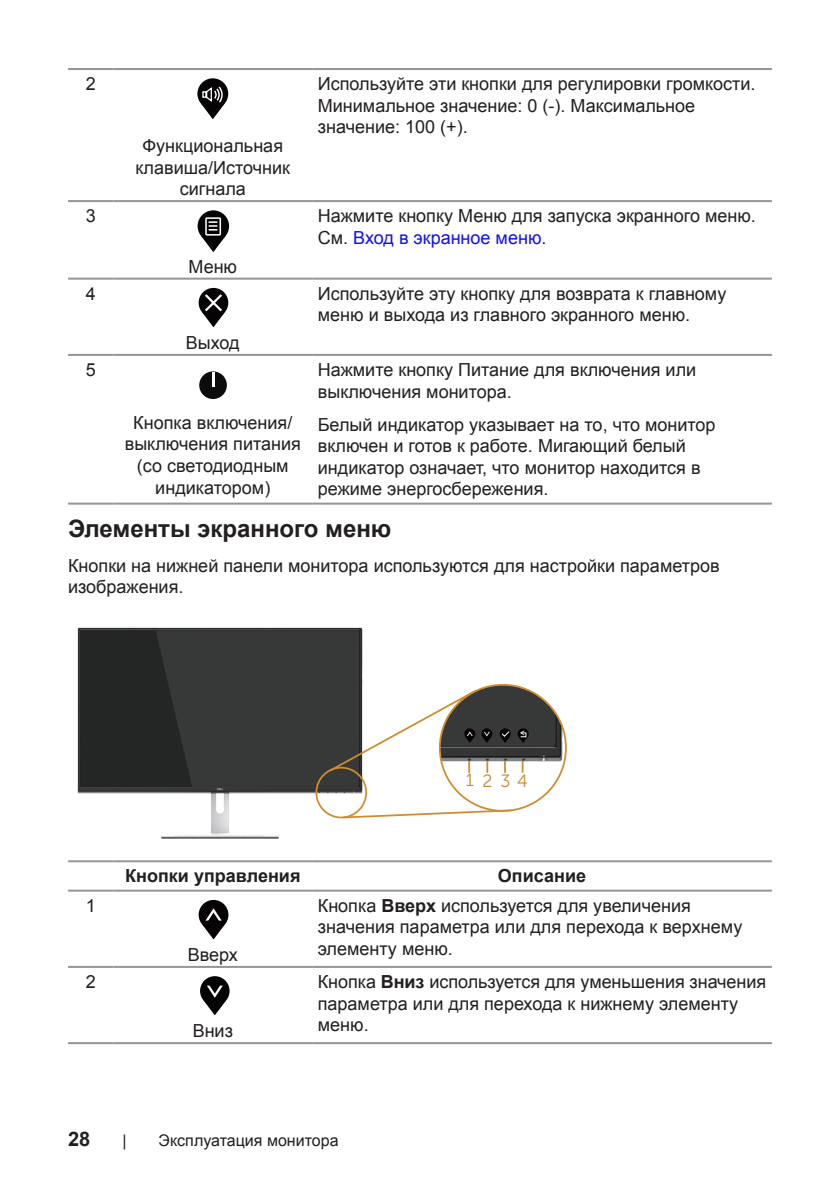
<style>
.page{position:relative;width:840px;height:1191px;background:#fff}
.page>*{position:absolute;margin:0;border:0;box-sizing:border-box;transform-origin:0 0}
.Head_3{font:700 24px "Arial";color:#231f20}
.t1{font:700 20px "Arial";color:#231f20}
.text{font:18px/21.6px "Arial";color:#231f20}
.text-2{font:700 18px "Arial";color:#231f20}
.t2{font:17.8px "Museo Sans For Dell 300";color:#c78830}
.t3{font:16px "Arial";color:#231f20}
.s1{color:#1111f6}
.s2{font-weight:700}
</style>
<div class="page">
<hr style="left:68px;top:68px;width:45px;height:2px;background:#939598">
<hr style="left:312px;top:68px;width:459px;height:2px;background:#939598">
<hr style="left:68px;top:200px;width:45px;height:2px;background:#939598">
<hr style="left:312px;top:200px;width:459px;height:2px;background:#939598">
<hr style="left:68px;top:278px;width:45px;height:2px;background:#939598">
<hr style="left:312px;top:278px;width:459px;height:2px;background:#939598">
<hr style="left:68px;top:354px;width:45px;height:2px;background:#939598">
<hr style="left:312px;top:354px;width:459px;height:2px;background:#939598">
<hr style="left:68px;top:502px;width:45px;height:2px;background:#939598">
<hr style="left:312px;top:502px;width:459px;height:2px;background:#939598">
<hr style="left:113px;top:68px;width:199px;height:2px;background:#939598">
<hr style="left:113px;top:200px;width:199px;height:2px;background:#939598">
<hr style="left:113px;top:278px;width:199px;height:2px;background:#939598">
<hr style="left:113px;top:354px;width:199px;height:2px;background:#939598">
<hr style="left:113px;top:502px;width:199px;height:2px;background:#939598">
<div style="left:197px;top:78px;width:31px;height:31px;background:#050303;border-radius:50%"></div>
<svg style="left:201px;top:86px;width:23px;height:33px"></svg>
<svg style="left:197px;top:210px;width:32px;height:32px"></svg>
<svg style="left:201px;top:218px;width:24px;height:33px"></svg>
<svg style="left:198px;top:288px;width:30px;height:29px"></svg>
<svg style="left:202px;top:292px;width:23px;height:35px"></svg>
<div style="left:199px;top:371px;width:28px;height:28px;background:#0c0b0b;border-radius:50%"></div>
<hr style="left:211px;top:372px;width:3px;height:14px;background:#fff">
<img style="left:440px;top:685px;width:125px;height:126px;border-radius:63px">
<img style="left:77px;top:627px;width:291px;height:212px">
<div style="left:80px;top:630px;width:279px;height:157px;background:#242625"></div>
<svg style="left:156px;top:630px;width:399px;height:157px"></svg>
<div style="left:315px;top:767px;width:52px;height:51px;border:2px solid #cf8c2d;border-radius:50%"></div>
<svg style="left:341px;top:808px;width:172px;height:11px"></svg>
<hr style="left:68px;top:860px;width:45px;height:2px;background:#939598">
<hr style="left:113px;top:860px;width:199px;height:2px;background:#939598">
<hr style="left:312px;top:860px;width:459px;height:2px;background:#939598">
<hr style="left:68px;top:889px;width:45px;height:2px;background:#939598">
<hr style="left:113px;top:889px;width:199px;height:2px;background:#939598">
<hr style="left:312px;top:889px;width:459px;height:2px;background:#939598">
<hr style="left:68px;top:966px;width:45px;height:2px;background:#939598">
<hr style="left:113px;top:966px;width:199px;height:2px;background:#939598">
<hr style="left:312px;top:966px;width:459px;height:2px;background:#939598">
<hr style="left:68px;top:1042px;width:45px;height:2px;background:#939598">
<hr style="left:113px;top:1042px;width:199px;height:2px;background:#939598">
<hr style="left:312px;top:1042px;width:459px;height:2px;background:#939598">
<div style="left:198px;top:900px;width:30px;height:29px;background:#070304;border-radius:50%"></div>
<svg style="left:202px;top:908px;width:23px;height:31px"></svg>
<div style="left:200px;top:976px;width:29px;height:29px;background:#030303;border-radius:50%"></div>
<svg style="left:203px;top:985px;width:23px;height:30px"></svg>
<p class="text" style="left:86px;top:73px;width:12px">2</p>
<p class="text" style="left:135px;top:135px;width:156px;text-align:center">Функциональная клавиша/Источник сигнала</p>
<p class="text" style="left:317px;top:73px;width:439px">Используйте эти кнопки для регулировки громкости.<br>Минимальное значение: 0 (-). Максимальное значение: 100 (+).</p>
<p class="text" style="left:86px;top:205px;width:12px">3</p>
<p class="text" style="left:317px;top:205px;width:439px">Нажмите кнопку Меню для запуска экранного меню.<br>См. <span class="s1">Вход в экранное меню</span>.</p>
<p class="text" style="left:188px;top:256px;width:50px">Меню</p>
<p class="text" style="left:86px;top:283px;width:12px">4</p>
<p class="text" style="left:317px;top:283px;width:410px">Используйте эту кнопку для возврата к главному меню и выхода из главного экранного меню.</p>
<p class="text" style="left:186px;top:332px;width:55px">Выход</p>
<p class="text" style="left:317px;top:359px;width:379px">Нажмите кнопку Питание для включения или выключения монитора.</p>
<p class="text" style="left:317px;top:413px;width:399px">Белый индикатор указывает на то, что монитор включен и готов к работе. Мигающий белый индикатор означает, что монитор находится в режиме энергосбережения.</p>
<p class="Head_3" style="left:68px;top:512px;width:324px">Элементы экранного меню</p>
<p class="text" style="left:68px;top:554px;width:652px">Кнопки на нижней панели монитора используются для настройки параметров изображения.</p>
<p class="text" style="left:86px;top:359px;width:12px">5</p>
<p class="text" style="left:125px;top:412px;width:177px;text-align:center">Кнопка включения/ выключения питания (со светодиодным индикатором)</p>
<p class="t2" style="left:465px;top:771px;width:63px">1234</p>
<p class="text" style="left:86px;top:895px;width:12px">1</p>
<p class="text" style="left:86px;top:971px;width:12px">2</p>
<p class="text-2" style="left:125px;top:864px;width:177px">Кнопки управления</p>
<p class="text-2" style="left:497px;top:864px;width:90px">Описание</p>
<p class="text" style="left:188px;top:944px;width:52px">Вверх</p>
<p class="text" style="left:192px;top:1020px;width:42px">Вниз</p>
<p class="text" style="left:317px;top:895px;width:426px">Кнопка <span class="s2">Вверх</span> используется для увеличения значения параметра или для перехода к верхнему элементу меню.</p>
<p class="text" style="left:317px;top:971px;width:449px">Кнопка <span class="s2">Вниз</span> используется для уменьшения значения параметра или для перехода к нижнему элементу меню.</p>
<p class="t1" style="left:68px;top:1125px;width:24px">28</p>
<p class="t3" style="left:122px;top:1129px;width:6px">|</p>
<p class="t3" style="left:158px;top:1129px;width:181px">Эксплуатация монитора</p>
</div>
